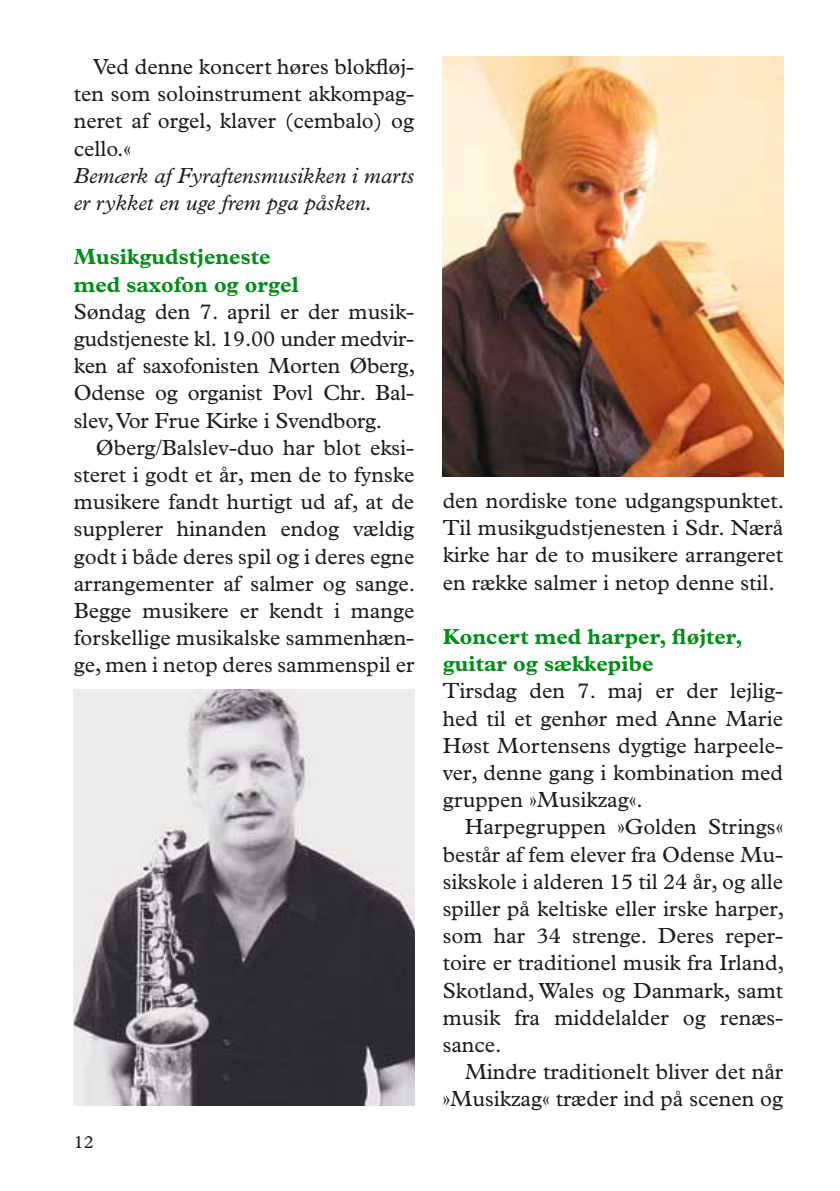
<style>
.page{position:relative;width:840px;height:1191px;background:#fff}
.page>*{position:absolute;margin:0;border:0;box-sizing:border-box;transform-origin:0 0}
.t1{font:22px/27.2px "Plantin";color:#1d1d1b;text-align:justify}
.t2{font:700 22px/27.2px "Plantin";color:#008f17}
.t3{font:italic 22px/27.2px "Plantin";color:#1d1d1b}
.t4{font:18px "Plantin";color:#1d1d1b}
</style>
<div class="page">
<img style="left:74px;top:689px;width:340px;height:417px">
<img style="left:442px;top:57px;width:340px;height:419px">
<p class="t1" style="left:74px;top:53px;width:342px;text-indent:19px">Ved denne koncert høres blokfløj&shy;ten som soloinstrument akkompag&shy;neret af orgel, klaver (cembalo) og cello.«</p>
<p class="t3" style="left:74px;top:161px;width:342px">Bemærk af Fyraftensmusikken i marts er rykket en uge frem pga påsken.</p>
<p class="t2" style="left:74px;top:243px;width:226px">Musikgudstjeneste med saxofon og orgel</p>
<p class="t1" style="left:74px;top:297px;width:343px">Søndag den 7. april er der musik&shy;gudstjeneste kl. 19.00 under medvir&shy;ken af saxofonisten Morten Øberg, Odense og organist Povl Chr. Bal&shy;slev, Vor Frue Kirke i Svendborg.</p>
<p class="t1" style="left:74px;top:433px;width:343px;text-indent:22px">Øberg/Balslev-duo har blot eksi&shy;steret i godt et år, men de to fynske musikere fandt hurtigt ud af, at de supplerer hinanden endog vældig godt i både deres spil og i deres egne arrangementer af salmer og sange.<br>Begge musikere er kendt i mange forskellige musikalske sammenhæn&shy;ge, men i netop deres sammenspil er</p>
<p class="t4" style="left:74px;top:1132px;width:21px">12</p>
<p class="t1" style="left:442px;top:487px;width:343px">den nordiske tone udgangspunktet.<br>Til musikgudstjenesten i Sdr. Nærå kirke har de to musikere arrangeret en række salmer i netop denne stil.</p>
<p class="t2" style="left:442px;top:622px;width:301px">Koncert med harper, fløjter, guitar og sækkepibe</p>
<p class="t1" style="left:442px;top:677px;width:342px">Tirsdag den 7. maj er der lejlig&shy;hed til et genhør med Anne Marie Høst Mortensens dygtige harpeele&shy;ver, denne gang i kombination med gruppen »Musikzag«.</p>
<p class="t1" style="left:442px;top:813px;width:343px;text-indent:22px">Harpegruppen »Golden Strings« består af fem elever fra Odense Mu&shy;sikskole i alderen 15 til 24 år, og alle spiller på keltiske eller irske harper, som har 34 strenge. Deres reper&shy;toire er traditionel musik fra Irland, Skotland, Wales og Danmark, samt musik fra middelalder og renæs&shy;sance.</p>
<p class="t1" style="left:442px;top:1058px;width:342px;text-align:right">Mindre traditionelt bliver det når »Musikzag« træder ind på scenen og</p>
</div>
